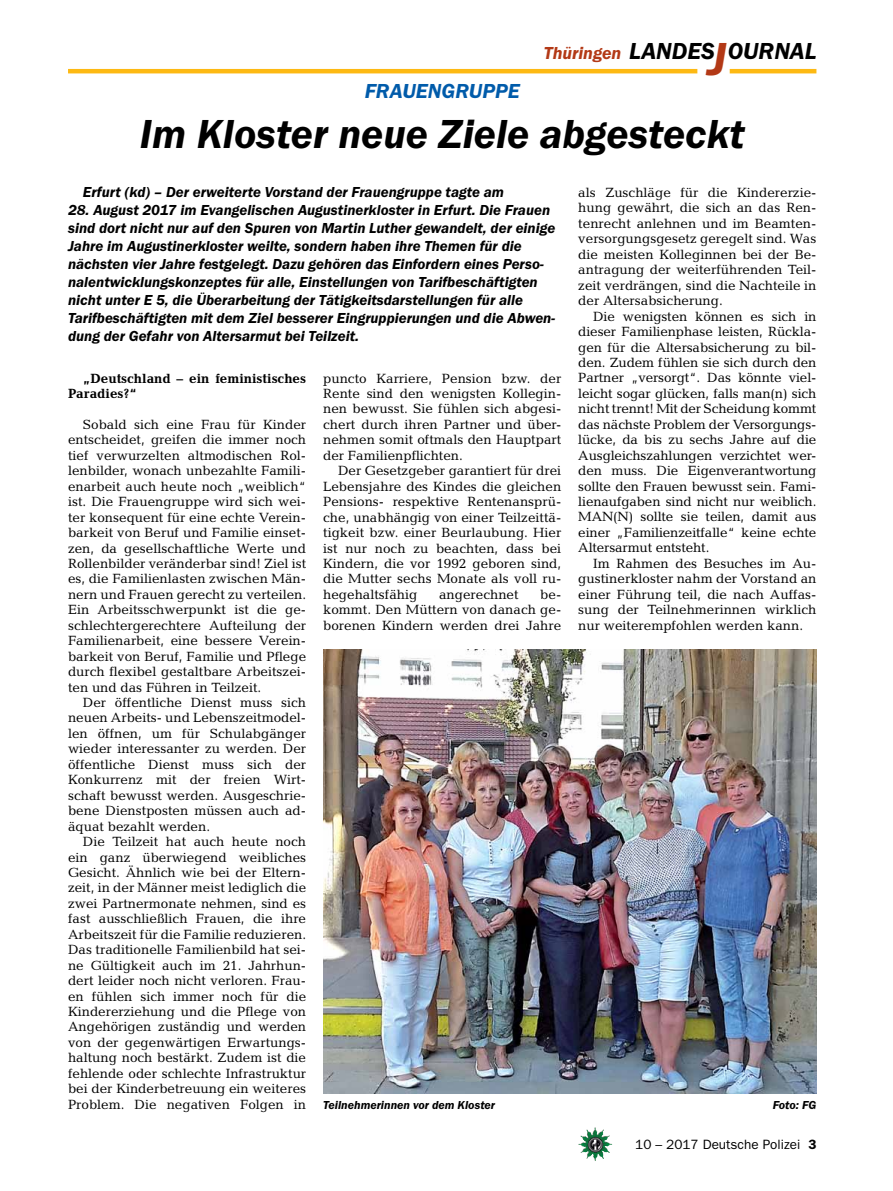
<style>
.page{position:relative;width:893px;height:1191px;background:#fff}
.page>*{position:absolute;margin:0;border:0;box-sizing:border-box;transform-origin:0 0}
.t1{font:italic 600 42px "Franklin Gothic Itc T";color:#000}
.t2{font:italic 600 24px "Franklin Gothic Itc T";color:#000}
.t3{font:italic 600 21px "Franklin Gothic Itc T";color:#005baa}
.t4{font:italic 600 18px "Franklin Gothic Itc T";color:#b33916}
.t5{font:italic 600 15px/18px "Franklin Gothic Itc T";color:#000}
.t6{font:13.5px/15.5px "Candida";color:#000;text-align:justify}
.t7{font:700 13.5px/15.5px "Candida";color:#000}
.t8{font:13.5px "Franklin Gothic";color:#000}
.t9{font:italic 600 12px "Franklin Gothic Itc T";color:#000}
.s1{font-size:48px;color:#b33916}
.s2{font-weight:600}
</style>
<div class="page">
<img style="left:578px;top:1127px;width:17px;height:25px">
<hr style="left:730px;top:69px;width:86px;height:4px;background:#fdb913">
<hr style="left:68px;top:69px;width:629px;height:4px;background:#fdb913">
<img style="left:323px;top:650px;width:493px;height:443px">
<h3 class="t3" style="left:365px;top:79px;width:26px">Frauengruppe</h3>
<h3 class="t4" style="left:544px;top:42px;width:79px">Thüringen</h3>
<h2 class="t2" style="left:629px;top:37px;width:189px">LANDES<span class="s1">J</span>OURNAL</h2>
<h1 class="t1" style="left:140px;top:109px;width:606px">Im Kloster neue Ziele abgesteckt</h1>
<p class="t5" style="left:83px;top:183px;width:423px">Erfurt (kd) – Der erweiterte Vorstand der Frauengruppe tagte am</p>
<p class="t5" style="left:68px;top:201px;width:489px">28. August 2017 im Evangelischen Augustinerkloster in Erfurt. Die Frauen sind dort nicht nur auf den Spuren von Martin Luther gewandelt, der einige Jahre im Augustinerkloster weilte, sondern haben ihre Themen für die nächsten vier Jahre festgelegt. Dazu gehören das Einfordern eines Perso&shy;nalentwicklungskonzeptes für alle, Einstellungen von Tarifbeschäftigten nicht unter E 5, die Überarbeitung der Tätigkeitsdarstellungen für alle Tarifbeschäftigten mit dem Ziel besserer Eingruppierungen und die Abwen&shy;dung der Gefahr von Altersarmut bei Teilzeit.</p>
<p class="t6" style="left:578px;top:185px;width:240px">als Zuschläge für die Kindererzie&shy;hung gewährt, die sich an das Ren&shy;tenrecht anlehnen und im Beamten&shy;versorgungsgesetz geregelt sind. Was die meisten Kolleginnen bei der Be&shy;antragung der weiterführenden Teil&shy;zeit verdrängen, sind die Nachteile in der Altersabsicherung.</p>
<p class="t6" style="left:578px;top:308px;width:240px;text-indent:15px">Die wenigsten können es sich in dieser Familienphase leisten, Rückla&shy;gen für die Altersabsicherung zu bil&shy;den. Zudem fühlen sie sich durch den Partner „versorgt“. Das könnte viel&shy;leicht sogar glücken, falls man(n) sich nicht trennt! Mit der Scheidung kommt das nächste Problem der Versorgungs&shy;lücke, da bis zu sechs Jahre auf die Ausgleichszahlungen verzichtet wer&shy;den muss. Die Eigenverantwortung sollte den Frauen bewusst sein. Fami&shy;lienaufgaben sind nicht nur weiblich.<br>MAN(N) sollte sie teilen, damit aus einer „Familienzeitfalle“ keine echte Altersarmut entsteht.</p>
<p class="t6" style="left:578px;top:555px;width:240px;text-indent:15px">Im Rahmen des Besuches im Au&shy;gustinerkloster nahm der Vorstand an einer Führung teil, die nach Auffas&shy;sung der Teilnehmerinnen wirklich nur weiterempfohlen werden kann.</p>
<p class="t7" style="left:68px;top:370px;width:240px;text-indent:15px">„Deutschland – ein feministisches<br>Paradies?“</p>
<p class="t6" style="left:68px;top:416px;width:240px;text-indent:15px">Sobald sich eine Frau für Kinder entscheidet, greifen die immer noch tief verwurzelten altmodischen Rol&shy;lenbilder, wonach unbezahlte Famili&shy;enarbeit auch heute noch „weiblich“ ist. Die Frauengruppe wird sich wei&shy;ter konsequent für eine echte Verein&shy;barkeit von Beruf und Familie einset&shy;zen, da gesellschaftliche Werte und Rollenbilder veränderbar sind! Ziel ist es, die Familienlasten zwischen Män&shy;nern und Frauen gerecht zu verteilen.<br>Ein Arbeitsschwerpunkt ist die ge&shy;schlechtergerechtere Aufteilung der Familienarbeit, eine bessere Verein&shy;barkeit von Beruf, Familie und Pflege durch flexibel gestaltbare Arbeitszei&shy;ten und das Führen in Teilzeit.</p>
<p class="t6" style="left:68px;top:694px;width:240px;text-indent:15px">Der öffentliche Dienst muss sich neuen Arbeits- und Lebenszeitmodel&shy;len öffnen, um für Schulabgänger wieder interessanter zu werden. Der öffentliche Dienst muss sich der Konkurrenz mit der freien Wirt&shy;schaft bewusst werden. Ausgeschrie&shy;bene Dienstposten müssen auch ad&shy;äquat bezahlt werden.</p>
<p class="t6" style="left:68px;top:833px;width:240px;text-indent:15px">Die Teilzeit hat auch heute noch ein ganz überwiegend weibliches Gesicht. Ähnlich wie bei der Eltern&shy;zeit, in der Männer meist lediglich die zwei Partnermonate nehmen, sind es fast ausschließlich Frauen, die ihre Arbeitszeit für die Familie reduzieren.<br>Das traditionelle Familienbild hat sei&shy;ne Gültigkeit auch im 21. Jahrhun&shy;dert leider noch nicht verloren. Frau&shy;en fühlen sich immer noch für die Kindererziehung und die Pflege von Angehörigen zuständig und werden von der gegenwärtigen Erwartungs&shy;haltung noch bestärkt. Zudem ist die fehlende oder schlechte Infrastruktur bei der Kinderbetreuung ein weiteres Problem. Die negativen Folgen in</p>
<p class="t6" style="left:323px;top:370px;width:240px">puncto Karriere, Pension bzw. der Rente sind den wenigsten Kollegin&shy;nen bewusst. Sie fühlen sich abgesi&shy;chert durch ihren Partner und über&shy;nehmen somit oftmals den Hauptpart der Familienpflichten.</p>
<p class="t6" style="left:323px;top:463px;width:240px;text-indent:15px">Der Gesetzgeber garantiert für drei Lebensjahre des Kindes die gleichen Pensions- respektive Rentenansprü&shy;che, unabhängig von einer Teilzeittä&shy;tigkeit bzw. einer Beurlaubung. Hier ist nur noch zu beachten, dass bei Kindern, die vor 1992 geboren sind, die Mutter sechs Monate als voll ru&shy;hegehaltsfähig</p>
<p class="t6" style="left:323px;top:586px;width:240px;text-indent:217px">be&shy;kommt. Den Müttern von danach ge&shy;borenen Kindern werden drei Jahre</p>
<p class="t6" style="left:439px;top:586px;width:81px">angerechnet</p>
<p class="t9" style="left:323px;top:1098px;width:173px">Teilnehmerinnen vor dem Kloster</p>
<p class="t9" style="left:773px;top:1098px;width:45px">Foto: FG</p>
<p class="t8" style="left:635px;top:1136px;width:183px">10 – 2017 Deutsche Polizei <span class="s2">3</span></p>
</div>
